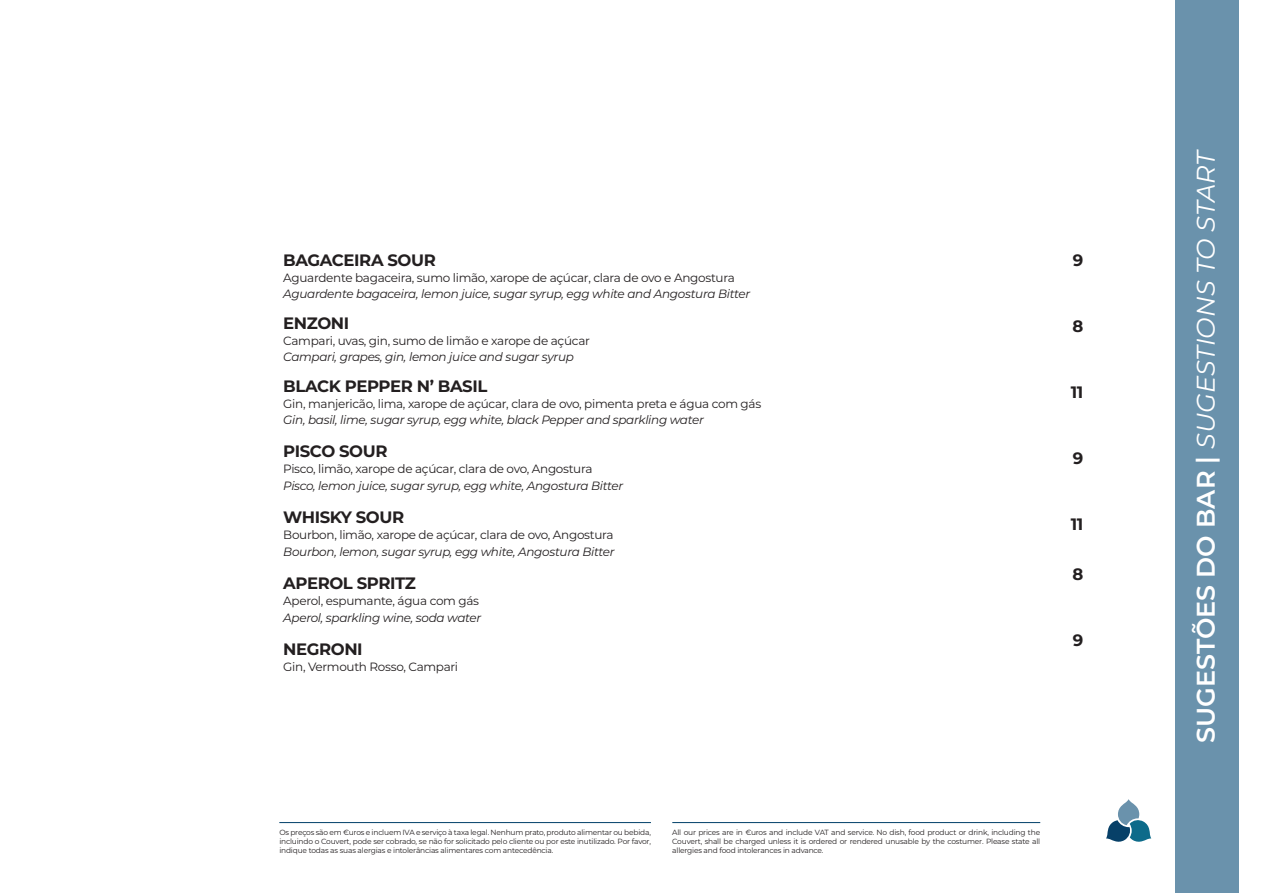
<style>
.page{position:relative;width:1263px;height:893px;background:#fff}
.page>*{position:absolute;margin:0;border:0;box-sizing:border-box;transform-origin:0 0}
.t1{font:italic 25.5px "Montserrat";color:#fff}
.t2{font:700 16.5px "Montserrat";letter-spacing:-.025em;color:#231f20}
.t3{font:12px "Montserrat";letter-spacing:-.025em;color:#231f20}
.t4{font:italic 12px "Montserrat";letter-spacing:-.025em;color:#231f20}
.t5{font:7.5px/9px "Montserrat";letter-spacing:-.025em;color:#231f20;text-align:justify}
.s1{font-weight:600;font-style:normal}
</style>
<div class="page">
<div style="left:1175px;top:0;width:64px;height:893px;background:#6a92ac"></div>
<hr style="left:279px;top:822px;width:372px;height:1px;background:#004069">
<hr style="left:672px;top:822px;width:368px;height:1px;background:#004069">
<svg style="left:1106px;top:799px;width:45px;height:43px"></svg>
<h2 class="t2" style="left:283px;top:248px;width:154px">BAGACEIRA SOUR</h2>
<h3 class="t3" style="left:283px;top:269px;width:453px">Aguardente bagaceira, sumo limão, xarope de açúcar, clara de ovo e Angostura</h3>
<h3 class="t4" style="left:283px;top:285px;width:468px">Aguardente bagaceira, lemon juice, sugar syrup, egg white and Angostura Bitter</h3>
<h2 class="t2" style="left:283px;top:311px;width:67px">ENZONI</h2>
<h3 class="t3" style="left:283px;top:332px;width:308px">Campari, uvas, gin, sumo de limão e xarope de açúcar</h3>
<h3 class="t4" style="left:283px;top:348px;width:292px">Campari, grapes, gin, lemon juice and sugar syrup</h3>
<h2 class="t2" style="left:283px;top:374px;width:206px">BLACK PEPPER N’ BASIL</h2>
<h3 class="t3" style="left:283px;top:395px;width:479px">Gin, manjericão, lima, xarope de açúcar, clara de ovo, pimenta preta e água com gás</h3>
<h3 class="t4" style="left:283px;top:411px;width:422px">Gin, basil, lime, sugar syrup, egg white, black Pepper and sparkling water</h3>
<h2 class="t2" style="left:283px;top:439px;width:106px">PISCO SOUR</h2>
<h3 class="t3" style="left:283px;top:461px;width:311px">Pisco, limão, xarope de açúcar, clara de ovo, Angostura</h3>
<h3 class="t4" style="left:283px;top:477px;width:341px">Pisco, lemon juice, sugar syrup, egg white, Angostura Bitter</h3>
<h2 class="t2" style="left:283px;top:505px;width:122px">WHISKY SOUR</h2>
<h3 class="t3" style="left:283px;top:527px;width:332px">Bourbon, limão, xarope de açúcar, clara de ovo, Angostura</h3>
<h3 class="t4" style="left:283px;top:543px;width:333px">Bourbon, lemon, sugar syrup, egg white, Angostura Bitter</h3>
<h2 class="t2" style="left:283px;top:571px;width:134px">APEROL SPRITZ</h2>
<h3 class="t3" style="left:283px;top:593px;width:197px">Aperol, espumante, água com gás</h3>
<h3 class="t4" style="left:283px;top:609px;width:199px">Aperol, sparkling wine, soda water</h3>
<h2 class="t2" style="left:283px;top:637px;width:81px">NEGRONI</h2>
<h3 class="t3" style="left:283px;top:659px;width:176px">Gin, Vermouth Rosso, Campari</h3>
<h2 class="t2" style="left:1073px;top:248px;width:12px">9</h2>
<h2 class="t2" style="left:1072px;top:314px;width:12px">8</h2>
<h2 class="t2" style="left:1071px;top:380px;width:14px">11</h2>
<h2 class="t2" style="left:1073px;top:446px;width:12px">9</h2>
<h2 class="t2" style="left:1071px;top:512px;width:14px">11</h2>
<h2 class="t2" style="left:1072px;top:562px;width:12px">8</h2>
<h2 class="t2" style="left:1073px;top:628px;width:12px">9</h2>
<p class="t5" style="left:279px;top:828px;width:373px">Os preços são em €uros e incluem IVA e serviço à taxa legal. Nenhum prato, produto alimentar ou bebida, incluindo o Couvert, pode ser cobrado, se não for solicitado pelo cliente ou por este inutilizado. Por favor, indique todas as suas alergias e intolerâncias alimentares com antecedência.</p>
<p class="t5" style="left:672px;top:828px;width:369px">All our prices are in €uros and include VAT and service. No dish, food product or drink, including the Couvert, shall be charged unless it is ordered or rendered unusable by the costumer. Please state all allergies and food intolerances in advance.</p>
<h1 class="t1" style="left:1188px;top:743px;width:595px;rotate:-90deg"><span class="s1">SUGESTÕES DO BAR |</span> SUGESTIONS TO START</h1>
</div>
